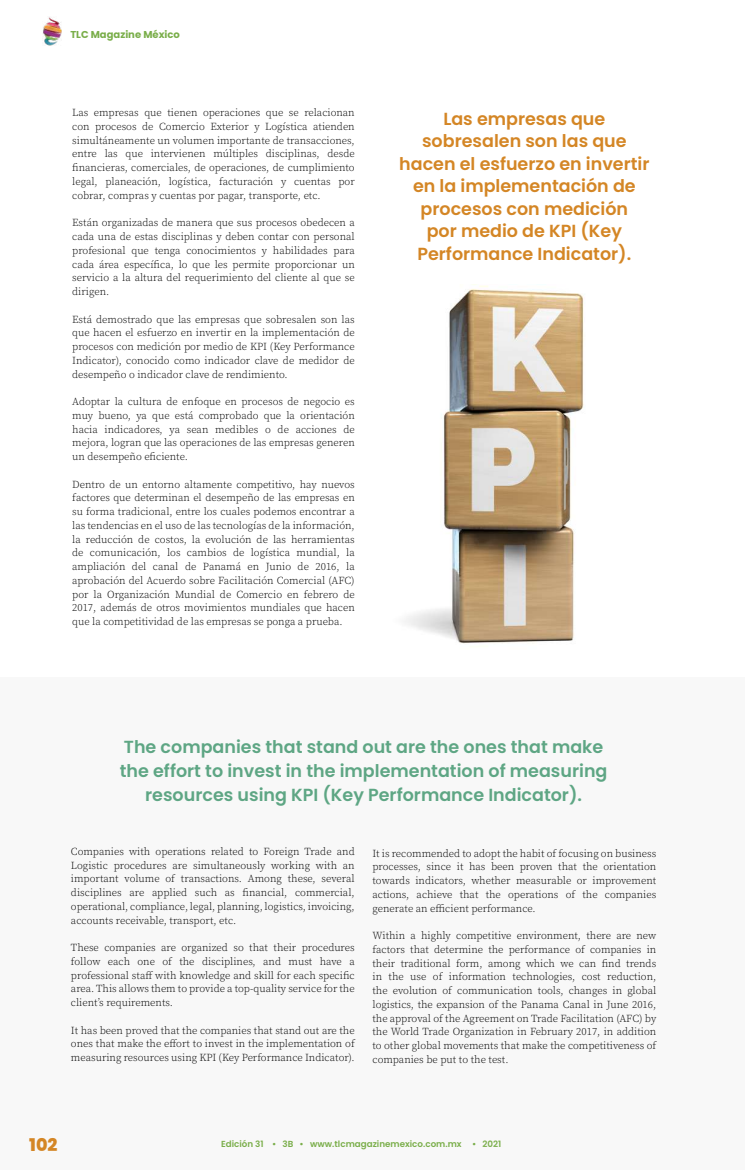
<style>
.page{position:relative;width:745px;height:1170px;background:#fff}
.page>*{position:absolute;margin:0;border:0;box-sizing:border-box;transform-origin:0 0}
.t1{font:600 17.5px/22.5px "Poppins";color:#d48625;text-align:center}
.t2{font:600 17.5px/23.8px "Poppins";color:#5ea684;text-align:center}
.t3{font:800 17.5px "Poppins";color:#d48625}
.t4{font:300 10.62px/13.8px "Source Serif Pro";color:#000;text-align:justify}
.t5{font:700 10px "Poppins";color:#7aae4a}
.t6{font:600 8.75px "Poppins";color:#7aae4a}
</style>
<div class="page">
<div style="left:0;top:677px;width:744px;height:492px;background:#f8f8f8"></div>
<img style="left:404px;top:284px;width:180px;height:360px">
<img style="left:43px;top:17px;width:19px;height:29px">
<p class="t5" style="left:70px;top:29px;width:111px">TLC Magazine México</p>
<p class="t4" style="left:72px;top:106px;width:284px">Las empresas que tienen operaciones que se relacionan con procesos de Comercio Exterior y Logística atienden simultáneamente un volumen importante de transacciones, entre las que intervienen múltiples disciplinas, desde financieras, comerciales, de operaciones, de cumplimiento legal, planeación, logística, facturación y cuentas por cobrar, compras y cuentas por pagar, transporte, etc.</p>
<p class="t4" style="left:72px;top:216px;width:284px">Están organizadas de manera que sus procesos obedecen a cada una de estas disciplinas y deben contar con personal profesional que tenga conocimientos y habilidades para cada área específica, lo que les permite proporcionar un servicio a la altura del requerimiento del cliente al que se dirigen.</p>
<p class="t4" style="left:72px;top:312px;width:284px">Está demostrado que las empresas que sobresalen son las que hacen el esfuerzo en invertir en la implementación de procesos con medición por medio de KPI (Key Performance Indicator), conocido como indicador clave de medidor de desempeño o indicador clave de rendimiento.</p>
<p class="t4" style="left:72px;top:395px;width:284px">Adoptar la cultura de enfoque en procesos de negocio es muy bueno, ya que está comprobado que la orientación hacia indicadores, ya sean medibles o de acciones de mejora, logran que las operaciones de las empresas generen un desempeño eficiente.</p>
<p class="t4" style="left:72px;top:477px;width:284px">Dentro de un entorno altamente competitivo, hay nuevos factores que determinan el desempeño de las empresas en su forma tradicional, entre los cuales podemos encontrar a las tendencias en el uso de las tecnologías de la información, la reducción de costos, la evolución de las herramientas de comunicación, los cambios de logística mundial, la ampliación del canal de Panamá en Junio de 2016, la aprobación del Acuerdo sobre Facilitación Comercial (AFC) por la Organización Mundial de Comercio en febrero de 2017, además de otros movimientos mundiales que hacen que la competitividad de las empresas se ponga a prueba.</p>
<h1 class="t1" style="left:399px;top:107px;width:251px">Las empresas que sobresalen son las que hacen el esfuerzo en invertir en la implementación de procesos con medición<br>por medio de KPI (Key<br>Performance Indicator).</h1>
<h1 class="t2" style="left:120px;top:735px;width:489px">The companies that stand out are the ones that make the effort to invest in the implementation of measuring resources using KPI (Key Performance Indicator).</h1>
<p class="t4" style="left:71px;top:844px;width:285px">Companies with operations related to Foreign Trade and Logistic procedures are simultaneously working with an important volume of transactions. Among these, several disciplines are applied such as financial, commercial, operational, compliance, legal, planning, logistics, invoicing, accounts receivable, transport, etc.</p>
<p class="t4" style="left:71px;top:940px;width:285px">These companies are organized so that their procedures follow each one of the disciplines, and must have a professional staff with knowledge and skill for each specific area. This allows them to provide a top-quality service for the client’s requirements.</p>
<p class="t4" style="left:71px;top:1023px;width:285px">It has been proved that the companies that stand out are the ones that make the effort to invest in the implementation of measuring resources using KPI (Key Performance Indicator).</p>
<p class="t4" style="left:372px;top:846px;width:285px">It is recommended to adopt the habit of focusing on business processes, since it has been proven that the orientation towards indicators, whether measurable or improvement actions, achieve that the operations of the companies generate an efficient performance.</p>
<p class="t4" style="left:372px;top:928px;width:285px">Within a highly competitive environment, there are new factors that determine the performance of companies in their traditional form, among which we can find trends in the use of information technologies, cost reduction, the evolution of communication tools, changes in global logistics, the expansion of the Panama Canal in June 2016, the approval of the Agreement on Trade Facilitation (AFC) by the World Trade Organization in February 2017, in addition to other global movements that make the competitiveness of companies be put to the test.</p>
<h1 class="t3" style="left:29px;top:1134px;width:30px">102</h1>
<p class="t6" style="left:221px;top:1138px;width:282px">Edición 31 • 3B • www.tlcmagazinemexico.com.mx • 2021</p>
</div>
